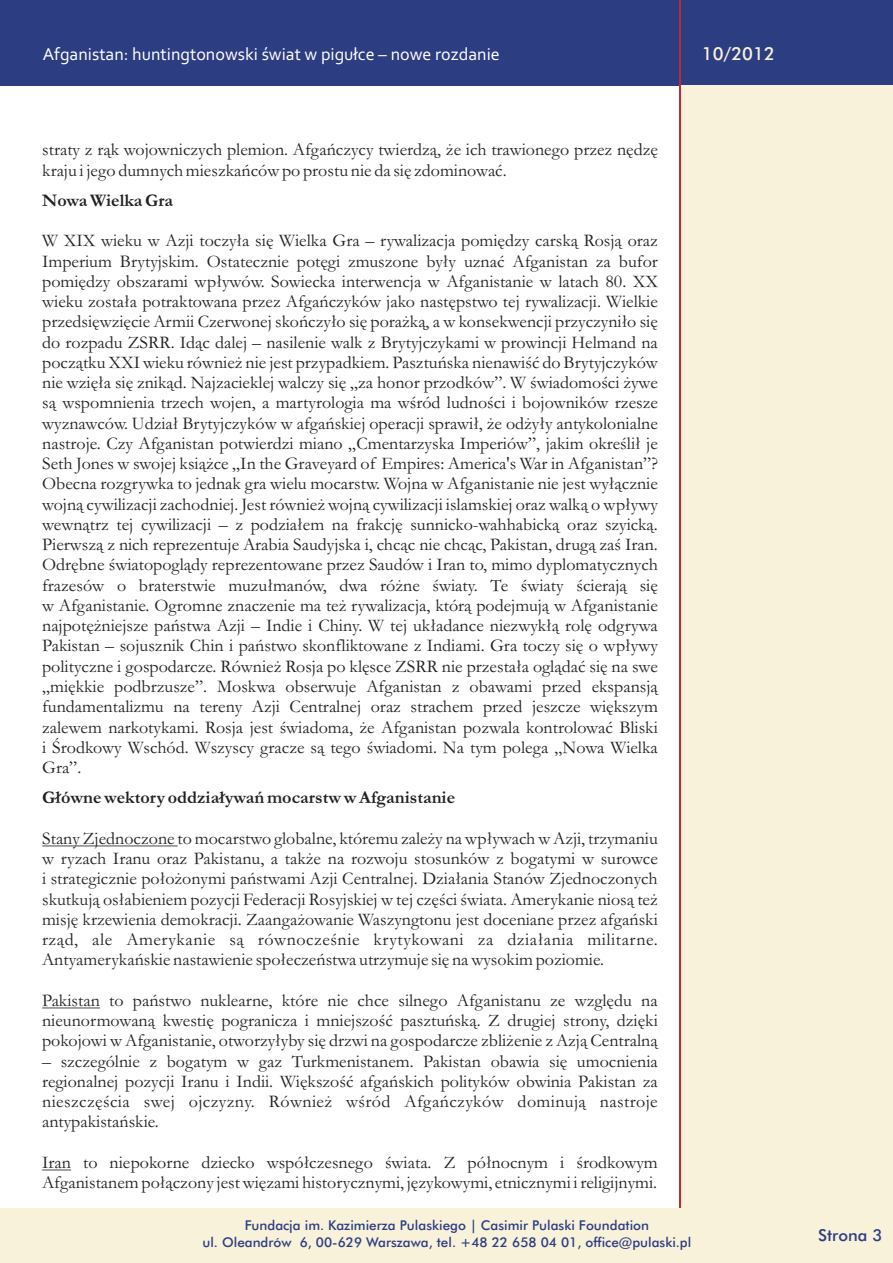
<style>
.page{position:relative;width:893px;height:1263px;background:#fff}
.page>*{position:absolute;margin:0;border:0;box-sizing:border-box;transform-origin:0 0}
.t1{font:18px/20.2px "Garamond";color:#231f20;text-align:justify}
.t2{font:700 18px "Garamond";color:#231f20}
.t3{font:18px "Corbel";color:#fff}
.t4{font:500 18px "Futura BT";color:#f9f2da}
.t5{font:500 16.5px "Futura BT";color:#2c3d82}
.t6{font:500 13.5px/16.2px "Futura BT";color:#2c3d82;text-align:center}
</style>
<div class="page">
<div style="left:0;top:0;width:893px;height:85px;background:#2c3d82"></div>
<div style="left:679px;top:85px;width:214px;height:1178px;background:#f9f2da"></div>
<hr style="left:679px;top:0;width:1px;height:1263px;background:#bd2a31">
<div style="left:0;top:1208px;width:893px;height:55px;background:#f9f2da"></div>
<hr style="left:42px;top:845px;width:136px;height:1px;background:#231f20">
<hr style="left:42px;top:1007px;width:58px;height:1px;background:#231f20">
<svg style="left:42px;top:1169px;width:29px;height:1px"></svg>
<p class="t3" style="left:43px;top:47px;width:458px">Afganistan: huntingtonowski œwiat w pigu³ce – nowe rozdanie</p>
<p class="t4" style="left:702px;top:46px;width:75px">10/2012</p>
<p class="t1" style="left:42px;top:142px;width:617px">straty z r¹k wojowniczych plemion. Afgañczycy twierdz¹, ¿e ich trawionego przez nêdzê kraju i jego dumnych mieszkañców po prostu nie da siê zdominowaæ.</p>
<p class="t2" style="left:42px;top:194px;width:132px">Nowa Wielka Gra</p>
<p class="t1" style="left:42px;top:233px;width:617px">W XIX wieku w Azji toczy³a siê Wielka Gra – rywalizacja pomiêdzy carsk¹ Rosj¹ oraz Imperium Brytyjskim. Ostatecznie potêgi zmuszone by³y uznaæ Afganistan za bufor pomiêdzy obszarami wp³ywów. Sowiecka interwencja w Afganistanie w latach 80. XX wieku zosta³a potraktowana przez Afgañczyków jako nastêpstwo tej rywalizacji. Wielkie przedsiêwziêcie Armii Czerwonej skoñczy³o siê pora¿k¹, a w konsekwencji przyczyni³o siê do rozpadu ZSRR. Id¹c dalej – nasilenie walk z Brytyjczykami w prowincji Helmand na pocz¹tku XXI wieku równie¿ nie jest przypadkiem. Pasztuñska nienawiœæ do Brytyjczyków nie wziê³a siê znik¹d. Najzacieklej walczy siê „za honor przodków”. W œwiadomoœci ¿ywe s¹ wspomnienia trzech wojen, a martyrologia ma wœród ludnoœci i bojowników rzesze wyznawców. Udzia³ Brytyjczyków w afgañskiej operacji sprawi³, ¿e od¿y³y antykolonialne nastroje. Czy Afganistan potwierdzi miano „Cmentarzyska Imperiów”, jakim okreœli³ je Seth Jones w swojej ksi¹¿ce „In the Graveyard of Empires: America's War in Afganistan”?<br>Obecna rozgrywka to jednak gra wielu mocarstw. Wojna w Afganistanie nie jest wy³¹cznie wojn¹ cywilizacji zachodniej. Jest równie¿ wojn¹ cywilizacji islamskiej oraz walk¹ o wp³ywy wewn¹trz tej cywilizacji – z podzia³em na frakcjê sunnicko-wahhabick¹ oraz szyick¹.<br>Pierwsz¹ z nich reprezentuje Arabia Saudyjska i, chc¹c nie chc¹c, Pakistan, drug¹ zaœ Iran.<br>Odrêbne œwiatopogl¹dy reprezentowane przez Saudów i Iran to, mimo dyplomatycznych frazesów o braterstwie muzu³manów, dwa ró¿ne œwiaty. Te œwiaty œcieraj¹ siê w Afganistanie. Ogromne znaczenie ma te¿ rywalizacja, któr¹ podejmuj¹ w Afganistanie najpotê¿niejsze pañstwa Azji – Indie i Chiny. W tej uk³adance niezwyk³¹ rolê odgrywa Pakistan – sojusznik Chin i pañstwo skonfliktowane z Indiami. Gra toczy siê o wp³ywy polityczne i gospodarcze. Równie¿ Rosja po klêsce ZSRR nie przesta³a ogl¹daæ siê na swe „miêkkie podbrzusze”. Moskwa obserwuje Afganistan z obawami przed ekspansj¹ fundamentalizmu na tereny Azji Centralnej oraz strachem przed jeszcze wiêkszym zalewem narkotykami. Rosja jest œwiadoma, ¿e Afganistan pozwala kontrolowaæ Bliski i Œrodkowy Wschód. Wszyscy gracze s¹ tego œwiadomi. Na tym polega „Nowa Wielka Gra”.</p>
<p class="t2" style="left:42px;top:792px;width:414px">G³ówne wektory oddzia³ywañ mocarstw w Afganistanie</p>
<p class="t1" style="left:42px;top:830px;width:617px">Stany Zjednoczone to mocarstwo globalne, któremu zale¿y na wp³ywach w Azji, trzymaniu w ryzach Iranu oraz Pakistanu, a tak¿e na rozwoju stosunków z bogatymi w surowce i strategicznie po³o¿onymi pañstwami Azji Centralnej. Dzia³ania Stanów Zjednoczonych skutkuj¹ os³abieniem pozycji Federacji Rosyjskiej w tej czêœci œwiata. Amerykanie nios¹ te¿ misjê krzewienia demokracji. Zaanga¿owanie Waszyngtonu jest doceniane przez afgañski rz¹d, ale Amerykanie s¹ równoczeœnie krytykowani za dzia³ania militarne.<br>Antyamerykañskie nastawienie spo³eczeñstwa utrzymuje siê na wysokim poziomie.</p>
<p class="t1" style="left:42px;top:992px;width:617px">Pakistan to pañstwo nuklearne, które nie chce silnego Afganistanu ze wzglêdu na nieunormowan¹ kwestiê pogranicza i mniejszoœæ pasztuñsk¹. Z drugiej strony, dziêki pokojowi w Afganistanie, otworzy³yby siê drzwi na gospodarcze zbli¿enie z Azj¹ Centraln¹</p>
<p class="t1" style="left:42px;top:1053px;width:617px">– szczególnie z bogatym w gaz Turkmenistanem. Pakistan obawia siê umocnienia regionalnej pozycji Iranu i Indii. Wiêkszoœæ afgañskich polityków obwinia Pakistan za nieszczêœcia swej ojczyzny. Równie¿ wœród Afgañczyków dominuj¹ nastroje antypakistañskie.</p>
<p class="t1" style="left:42px;top:1154px;width:617px">Iran to niepokorne dziecko wspó³czesnego œwiata. Z pó³nocnym i œrodkowym<br>Afganistanem po³¹czony jest wiêzami historycznymi, jêzykowymi, etnicznymi i religijnymi.</p>
<p class="t6" style="left:202px;top:1219px;width:490px">Fundacja im. Kazimierza Pulaskiego | Casimir Pulaski Foundation<br>ul. Oleandrów 6, 00-629 Warszawa, tel. +48 22 658 04 01, office@pulaski.pl</p>
<p class="t5" style="left:818px;top:1229px;width:66px">Strona 3</p>
</div>
